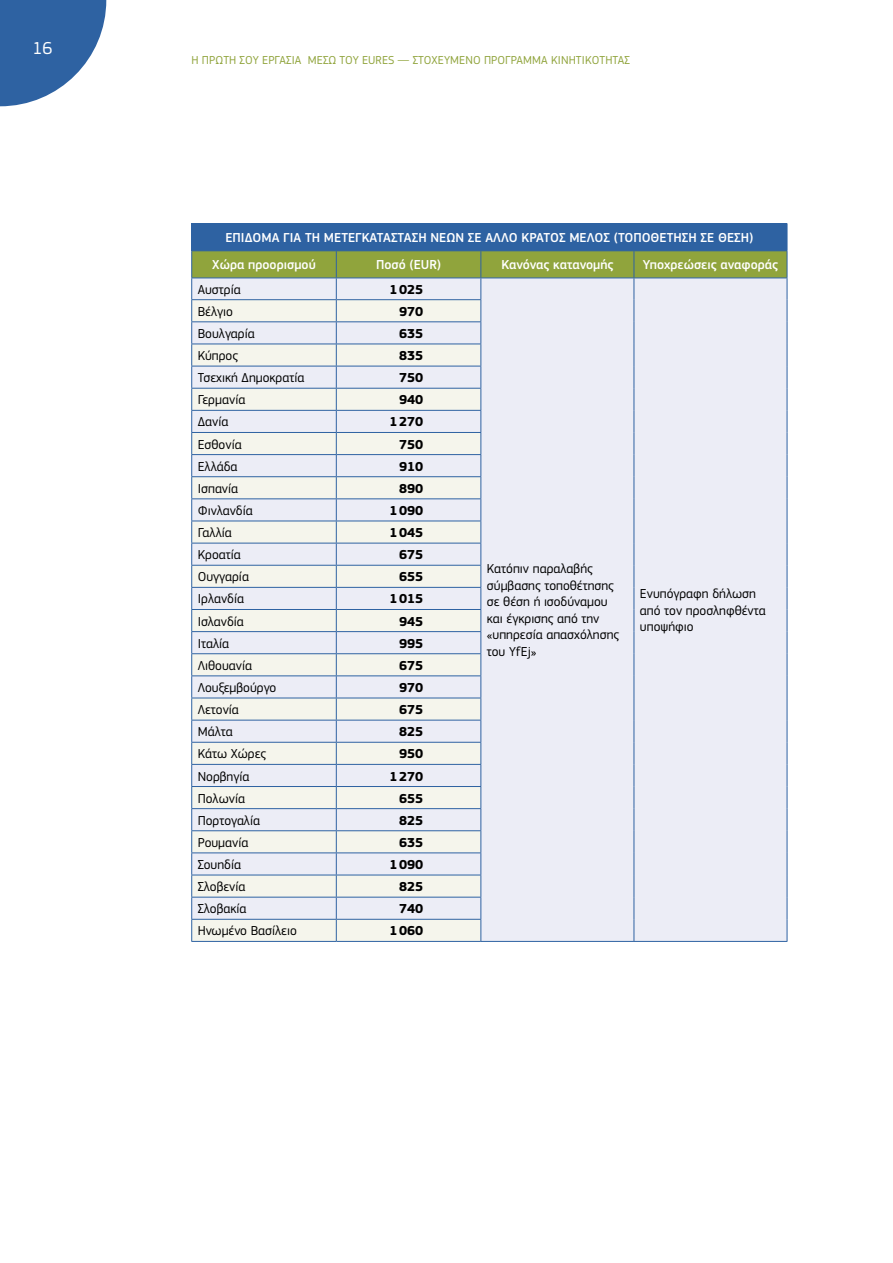
<style>
.page{position:relative;width:893px;height:1263px;background:#fff}
.page>*{position:absolute;margin:0;border:0;box-sizing:border-box;transform-origin:0 0}
.t1{font:18px "EC Square Sans Pro";color:#fff}
.Table_Body{font:13.5px/16.5px "EC Square Sans Pro";color:#000}
.Table_Body-2{font:700 13.5px "EC Square Sans Pro";color:#000}
.Table_Title{font:500 13.5px "EC Square Sans Pro";color:#fff}
.Table_Body-3{font:500 13.5px "EC Square Sans Pro";color:#fff}
.t2{font:12px "EC Square Sans Pro";letter-spacing:.01em;color:#90a43c}
</style>
<div class="page">
<svg style="left:0;top:0;width:106px;height:106px"></svg>
<hr style="left:191px;top:223px;width:145px;height:1px;background:#2e62a2">
<hr style="left:336px;top:223px;width:145px;height:1px;background:#2e62a2">
<hr style="left:481px;top:223px;width:153px;height:1px;background:#2e62a2">
<hr style="left:634px;top:223px;width:153px;height:1px;background:#2e62a2">
<hr style="left:481px;top:941px;width:153px;height:1px;background:#2e62a2">
<hr style="left:634px;top:941px;width:153px;height:1px;background:#2e62a2">
<svg style="left:191px;top:224px;width:597px;height:717px;background:#dde2e7"></svg>
<hr style="left:191px;top:941px;width:145px;height:1px;background:#2e62a2">
<hr style="left:336px;top:941px;width:145px;height:1px;background:#2e62a2">
<h1 class="t1" style="left:33px;top:37px;width:22px">16</h1>
<p class="t2" style="left:191px;top:53px;width:440px">Η ΠΡΏΤΗ ΣΟΥ ΕΡΓΑΣΊΑ ΜΈΣΩ ΤΟΥ EURES — ΣΤΟΧΕΥΜΈΝΟ ΠΡΌΓΡΑΜΜΑ ΚΙ ΝΗΤΙ ΚΌΤΗΤΑΣ</p>
<h4 class="Table_Title" style="left:225px;top:230px;width:529px">ΕΠΙΔΟΜΑ ΓΙΑ ΤΗ ΜΕΤΕΓΚΑΤΑΣΤΑΣΗ ΝΕΩΝ ΣΕ ΑΛΛΟ ΚΡΑΤΟΣ ΜΕΛΟΣ (ΤΟΠΟΘΕΤΗΣΗ ΣΕ ΘΕΣΗ)</h4>
<p class="Table_Body-3" style="left:212px;top:257px;width:105px">Χώρα προορισμού</p>
<p class="Table_Body-3" style="left:376px;top:257px;width:67px">Ποσό (EUR)</p>
<p class="Table_Body-3" style="left:501px;top:257px;width:114px">Κανόνας κατανομής</p>
<p class="Table_Body-3" style="left:643px;top:257px;width:137px">Υποχρεώσεις αναφοράς</p>
<p class="Table_Body" style="left:198px;top:281px;width:44px">Αυστρία</p>
<p class="Table_Body-2" style="left:389px;top:281px;width:35px">1025</p>
<p class="Table_Body" style="left:198px;top:303px;width:37px">Βέλγιο</p>
<p class="Table_Body-2" style="left:399px;top:303px;width:26px">970</p>
<p class="Table_Body" style="left:198px;top:325px;width:58px">Βουλγαρία</p>
<p class="Table_Body-2" style="left:399px;top:325px;width:26px">635</p>
<p class="Table_Body" style="left:198px;top:347px;width:42px">Κύπρος</p>
<p class="Table_Body-2" style="left:399px;top:348px;width:26px">835</p>
<p class="Table_Body" style="left:198px;top:370px;width:108px">Τσεχική Δημοκρατία</p>
<p class="Table_Body-2" style="left:399px;top:370px;width:26px">750</p>
<p class="Table_Body" style="left:198px;top:392px;width:49px">Γερμανία</p>
<p class="Table_Body-2" style="left:399px;top:392px;width:26px">940</p>
<p class="Table_Body" style="left:198px;top:414px;width:32px">Δανία</p>
<p class="Table_Body-2" style="left:389px;top:414px;width:35px">1270</p>
<p class="Table_Body" style="left:198px;top:436px;width:45px">Εσθονία</p>
<p class="Table_Body-2" style="left:399px;top:436px;width:26px">750</p>
<p class="Table_Body" style="left:198px;top:458px;width:41px">Ελλάδα</p>
<p class="Table_Body-2" style="left:399px;top:458px;width:26px">910</p>
<p class="Table_Body" style="left:198px;top:480px;width:42px">Ισπανία</p>
<p class="Table_Body-2" style="left:399px;top:480px;width:26px">890</p>
<p class="Table_Body" style="left:198px;top:502px;width:56px">Φινλανδία</p>
<p class="Table_Body-2" style="left:389px;top:502px;width:35px">1090</p>
<p class="Table_Body" style="left:198px;top:524px;width:36px">Γαλλία</p>
<p class="Table_Body-2" style="left:389px;top:525px;width:35px">1045</p>
<p class="Table_Body" style="left:198px;top:547px;width:44px">Κροατία</p>
<p class="Table_Body-2" style="left:399px;top:547px;width:26px">675</p>
<p class="Table_Body" style="left:198px;top:569px;width:53px">Ουγγαρία</p>
<p class="Table_Body-2" style="left:399px;top:569px;width:26px">655</p>
<p class="Table_Body" style="left:198px;top:591px;width:48px">Ιρλανδία</p>
<p class="Table_Body-2" style="left:389px;top:591px;width:35px">1015</p>
<p class="Table_Body" style="left:198px;top:613px;width:48px">Ισλανδία</p>
<p class="Table_Body-2" style="left:399px;top:613px;width:26px">945</p>
<p class="Table_Body" style="left:198px;top:635px;width:33px">Ιταλία</p>
<p class="Table_Body-2" style="left:399px;top:635px;width:26px">995</p>
<p class="Table_Body" style="left:198px;top:657px;width:56px">Λιθουανία</p>
<p class="Table_Body-2" style="left:399px;top:657px;width:26px">675</p>
<p class="Table_Body" style="left:198px;top:679px;width:80px">Λουξεμβούργο</p>
<p class="Table_Body-2" style="left:399px;top:679px;width:26px">970</p>
<p class="Table_Body" style="left:198px;top:701px;width:43px">Λετονία</p>
<p class="Table_Body-2" style="left:399px;top:702px;width:26px">675</p>
<p class="Table_Body" style="left:198px;top:724px;width:36px">Μάλτα</p>
<p class="Table_Body-2" style="left:399px;top:724px;width:26px">825</p>
<p class="Table_Body" style="left:198px;top:746px;width:70px">Κάτω Χώρες</p>
<p class="Table_Body-2" style="left:399px;top:746px;width:26px">950</p>
<p class="Table_Body" style="left:198px;top:768px;width:53px">Νορβηγία</p>
<p class="Table_Body-2" style="left:389px;top:768px;width:35px">1270</p>
<p class="Table_Body" style="left:198px;top:790px;width:49px">Πολωνία</p>
<p class="Table_Body-2" style="left:399px;top:790px;width:26px">655</p>
<p class="Table_Body" style="left:198px;top:812px;width:64px">Πορτογαλία</p>
<p class="Table_Body-2" style="left:399px;top:812px;width:26px">825</p>
<p class="Table_Body" style="left:198px;top:834px;width:52px">Ρουμανία</p>
<p class="Table_Body-2" style="left:399px;top:834px;width:26px">635</p>
<p class="Table_Body" style="left:198px;top:856px;width:45px">Σουηδία</p>
<p class="Table_Body-2" style="left:389px;top:856px;width:35px">1090</p>
<p class="Table_Body" style="left:198px;top:878px;width:49px">Σλοβενία</p>
<p class="Table_Body-2" style="left:399px;top:879px;width:26px">825</p>
<p class="Table_Body" style="left:198px;top:901px;width:50px">Σλοβακία</p>
<p class="Table_Body-2" style="left:399px;top:901px;width:26px">740</p>
<p class="Table_Body" style="left:198px;top:923px;width:101px">Ηνωμένο Βασίλειο</p>
<p class="Table_Body-2" style="left:389px;top:923px;width:35px">1060</p>
<p class="Table_Body" style="left:487px;top:561px;width:134px">Κατόπιν παραλαβής σύμβασης τοποθέτησης σε θέση ή ισοδύναμου και έγκρισης από την «υπηρεσία απασχόλησης του YfEj»</p>
<p class="Table_Body" style="left:640px;top:585px;width:127px">Ενυπόγραφη δήλωση από τον προσληφθέντα υποψήφιο</p>
</div>
